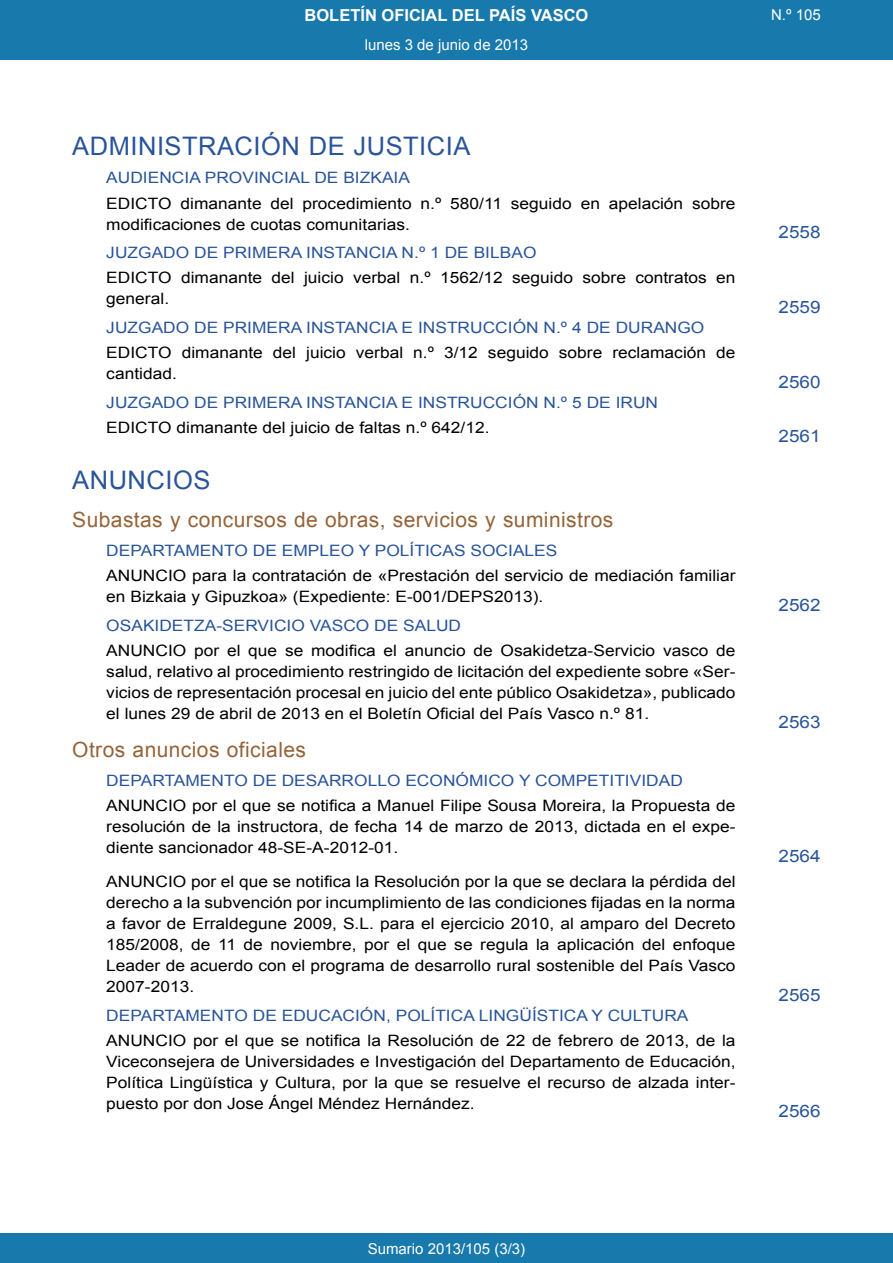
<style>
.page{position:relative;width:893px;height:1263px;background:#fff}
.page>*{position:absolute;margin:0;border:0;box-sizing:border-box;transform-origin:0 0}
.BOPVSumarioSeccion{font:25.5px "Arial";letter-spacing:.02em;color:#29549a}
.BOPVSumarioSubseccio{font:21px "Arial";letter-spacing:.02em;color:#956338}
.BOPVSumarioOrden{font:17.1px "Arial";color:#29549a;scale:1.11 1}
.t1{font:700 16.5px "Arial";color:#fff}
.BOPVSumarioTitulo{font:15.6px/21px "Arial";color:#000;scale:1.11 1}
.BOPVSumarioOrganismo{font:15.6px "Arial";color:#29549a;scale:1.11 1}
.t2{font:15px "Arial";color:#fff}
</style>
<div class="page">
<div style="left:0;top:1233px;width:893px;height:30px;background:#1879ad"></div>
<div style="left:0;top:0;width:893px;height:60px;background:#1879ad"></div>
<p class="t1" style="left:305px;top:4px;width:285px">BOLETÍN OFICIAL DEL PAÍS VASCO</p>
<p class="t2" style="left:771px;top:5px;width:51px">N.º 105</p>
<p class="t2" style="left:365px;top:35px;width:165px">lunes 3 de junio de 2013</p>
<p class="BOPVSumarioSeccion" style="left:72px;top:129px;width:400px">ADMINISTRACIÓN DE JUSTICIA</p>
<p class="BOPVSumarioOrganismo" style="left:106px;top:168px;width:275px">AUDIENCIA PROVINCIAL DE BIZKAIA</p>
<p class="BOPVSumarioTitulo" style="left:106px;top:193px;width:568px">EDICTO dimanante del procedimiento n.º 580/11 seguido en apelación sobre modificaciones de cuotas comunitarias.</p>
<p class="BOPVSumarioOrganismo" style="left:106px;top:243px;width:389px">JUZGADO DE PRIMERA INSTANCIA N.º 1 DE BILBAO</p>
<p class="BOPVSumarioTitulo" style="left:106px;top:268px;width:568px">EDICTO dimanante del juicio verbal n.º 1562/12 seguido sobre contratos en general.</p>
<p class="BOPVSumarioOrganismo" style="left:106px;top:317px;width:540px">JUZGADO DE PRIMERA INSTANCIA E INSTRUCCIÓN N.º 4 DE DURANGO</p>
<p class="BOPVSumarioTitulo" style="left:106px;top:343px;width:568px">EDICTO dimanante del juicio verbal n.º 3/12 seguido sobre reclamación de cantidad.</p>
<p class="BOPVSumarioOrden" style="left:778px;top:221px;width:39px">2558</p>
<p class="BOPVSumarioOrden" style="left:778px;top:296px;width:39px">2559</p>
<p class="BOPVSumarioOrden" style="left:778px;top:371px;width:39px">2560</p>
<p class="BOPVSumarioOrganismo" style="left:106px;top:392px;width:499px">JUZGADO DE PRIMERA INSTANCIA E INSTRUCCIÓN N.º 5 DE IRUN</p>
<p class="BOPVSumarioTitulo" style="left:106px;top:417px;width:347px">EDICTO dimanante del juicio de faltas n.º 642/12.</p>
<p class="BOPVSumarioOrden" style="left:778px;top:425px;width:39px">2561</p>
<p class="BOPVSumarioSeccion" style="left:72px;top:464px;width:140px">ANUNCIOS</p>
<p class="BOPVSumarioSubseccio" style="left:72px;top:506px;width:543px">Subastas y concursos de obras, servicios y suministros</p>
<p class="BOPVSumarioOrganismo" style="left:106px;top:540px;width:408px">DEPARTAMENTO DE EMPLEO Y POLÍTICAS SOCIALES</p>
<p class="BOPVSumarioTitulo" style="left:106px;top:565px;width:568px">ANUNCIO para la contratación de «Prestación del servicio de mediación familiar en Bizkaia y Gipuzkoa» (Expediente: E-001/DEPS2013).</p>
<p class="BOPVSumarioOrden" style="left:778px;top:594px;width:39px">2562</p>
<p class="BOPVSumarioOrganismo" style="left:106px;top:615px;width:321px">OSAKIDETZA-SERVICIO VASCO DE SALUD</p>
<p class="BOPVSumarioTitulo" style="left:106px;top:640px;width:568px;text-align:justify">ANUNCIO por el que se modifica el anuncio de Osakidetza-Servicio vasco de salud, relativo al procedimiento restringido de licitación del expediente sobre «Ser&shy;vicios de representación procesal en juicio del ente público Osakidetza», publicado el lunes 29 de abril de 2013 en el Boletín Oficial del País Vasco n.º 81.</p>
<p class="BOPVSumarioSubseccio" style="left:72px;top:736px;width:235px">Otros anuncios oficiales</p>
<p class="BOPVSumarioOrganismo" style="left:106px;top:770px;width:521px">DEPARTAMENTO DE DESARROLLO ECONÓMICO Y COMPETITIVIDAD</p>
<p class="BOPVSumarioTitulo" style="left:106px;top:795px;width:568px;text-align:justify">ANUNCIO por el que se notifica a Manuel Filipe Sousa Moreira, la Propuesta de resolución de la instructora, de fecha 14 de marzo de 2013, dictada en el expe&shy;diente sancionador 48-SE-A-2012-01.</p>
<p class="BOPVSumarioTitulo" style="left:106px;top:871px;width:568px;text-align:justify">ANUNCIO por el que se notifica la Resolución por la que se declara la pérdida del derecho a la subvención por incumplimiento de las condiciones fijadas en la norma a favor de Erraldegune 2009, S.L. para el ejercicio 2010, al amparo del Decreto 185/2008, de 11 de noviembre, por el que se regula la aplicación del enfoque Leader de acuerdo con el programa de desarrollo rural sostenible del País Vasco 2007-2013.</p>
<p class="BOPVSumarioOrganismo" style="left:106px;top:1005px;width:526px">DEPARTAMENTO DE EDUCACIÓN, POLÍTICA LINGÜÍSTICA Y CULTURA</p>
<p class="BOPVSumarioTitulo" style="left:106px;top:1030px;width:568px;text-align:justify">ANUNCIO por el que se notifica la Resolución de 22 de febrero de 2013, de la Viceconsejera de Universidades e Investigación del Departamento de Educación, Política Lingüística y Cultura, por la que se resuelve el recurso de alzada inter&shy;puesto por don Jose Ángel Méndez Hernández.</p>
<p class="BOPVSumarioOrden" style="left:778px;top:711px;width:39px">2563</p>
<p class="BOPVSumarioOrden" style="left:778px;top:844px;width:39px">2564</p>
<p class="BOPVSumarioOrden" style="left:778px;top:983px;width:39px">2565</p>
<p class="BOPVSumarioOrden" style="left:778px;top:1100px;width:39px">2566</p>
<p class="t2" style="left:368px;top:1238px;width:159px">Sumario 2013/105 (3/3)</p>
</div>
